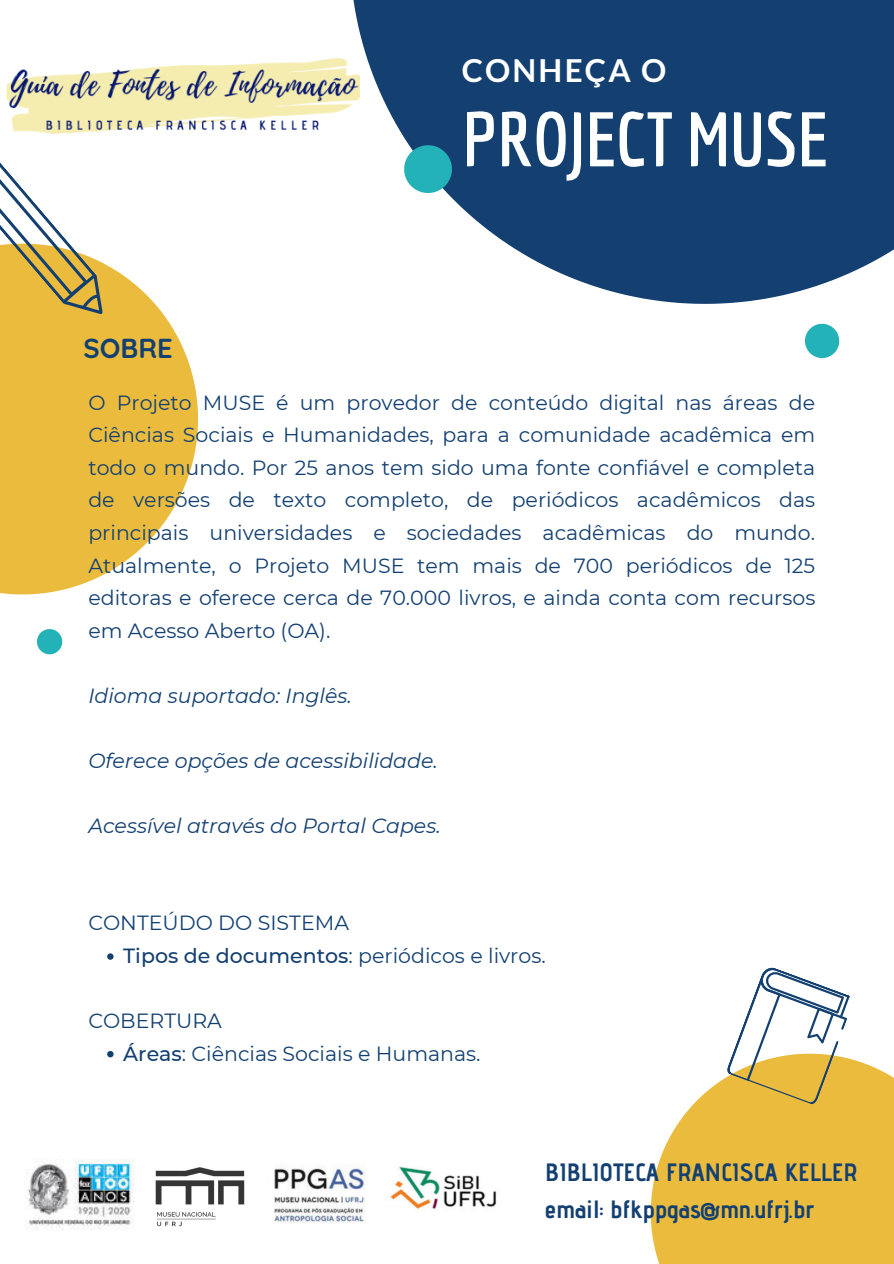
<style>
.page{position:relative;width:894px;height:1264px;background:#fff}
.page>*{position:absolute;margin:0;border:0;box-sizing:border-box;transform-origin:0 0}
.t1{font:700 75px "Economica";color:#fff}
.t2{font:700 31.5px "Lato";letter-spacing:.07em;color:#fff}
.t3{font:700 27.3px "Quicksand";color:#134071}
.t4{font:700 25.05px "Advent Pro";color:#134071}
.t5{font:20.55px/32.5px "Montserrat";color:#134071;text-align:justify}
.t6{font:italic 20.55px "Montserrat";color:#134071}
.s1{font-weight:500}
</style>
<div class="page">
<svg style="left:0;top:272px;width:198px;height:322px;fill:#eabb3d"></svg>
<svg style="left:353px;top:0;width:540px;height:304px;fill:#134071"></svg>
<svg style="left:650px;top:1060px;width:243px;height:203px;background:#ecc252"></svg>
<svg style="left:107px;top:953px;width:6px;height:6px"></svg>
<svg style="left:107px;top:1051px;width:6px;height:6px"></svg>
<svg style="left:0;top:163px;width:118px;height:166px"></svg>
<svg style="left:404px;top:145px;width:48px;height:48px;background:#38adb7"></svg>
<svg style="left:805px;top:324px;width:34px;height:34px"></svg>
<svg style="left:37px;top:629px;width:25px;height:25px"></svg>
<img style="left:28px;top:1159px;width:105px;height:71px">
<img style="left:155px;top:1167px;width:90px;height:60px">
<img style="left:274px;top:1164px;width:92px;height:60px">
<img style="left:387px;top:1166px;width:110px;height:43px">
<img style="left:6px;top:45px;width:354px;height:113px">
<svg style="left:725px;top:967px;width:129px;height:138px"></svg>
<p class="t3" style="left:83px;top:330px;width:91px">SOBRE</p>
<p class="t2" style="left:461px;top:51px;width:206px">CONHEÇA O</p>
<p class="t1" style="left:462px;top:95px;width:367px">PROJECT MUSE</p>
<p class="t5" style="left:88px;top:386px;width:728px">O Projeto MUSE é um provedor de conteúdo digital nas áreas de Ciências Sociais e Humanidades, para a comunidade acadêmica em todo o mundo. Por 25 anos tem sido uma fonte confiável e completa de versões de texto completo, de periódicos acadêmicos das principais universidades e sociedades acadêmicas do mundo.<br>Atualmente, o Projeto MUSE tem mais de 700 periódicos de 125 editoras e oferece cerca de 70.000 livros, e ainda conta com recursos em Acesso Aberto (OA).</p>
<p class="t6" style="left:88px;top:682px;width:265px">Idioma suportado: Inglês.</p>
<p class="t6" style="left:88px;top:747px;width:351px">Oferece opções de acessibilidade.</p>
<p class="t6" style="left:88px;top:813px;width:354px">Acessível através do Portal Capes.</p>
<p class="t5" style="left:88px;top:906px;width:262px">CONTEÚDO DO SISTEMA</p>
<p class="t5" style="left:123px;top:939px;width:424px"><span class="s1">Tipos de documentos</span>: periódicos e livros.</p>
<p class="t5" style="left:88px;top:1004px;width:135px">COBERTURA</p>
<p class="t5" style="left:123px;top:1036px;width:359px"><span class="s1">Áreas</span>: Ciências Sociais e Humanas.</p>
<p class="t4" style="left:545px;top:1156px;width:314px">BIBLIOTECA FRANCISCA KELLER</p>
<p class="t4" style="left:545px;top:1194px;width:271px">email: bfkppgas@mn.ufrj.br</p>
</div>
